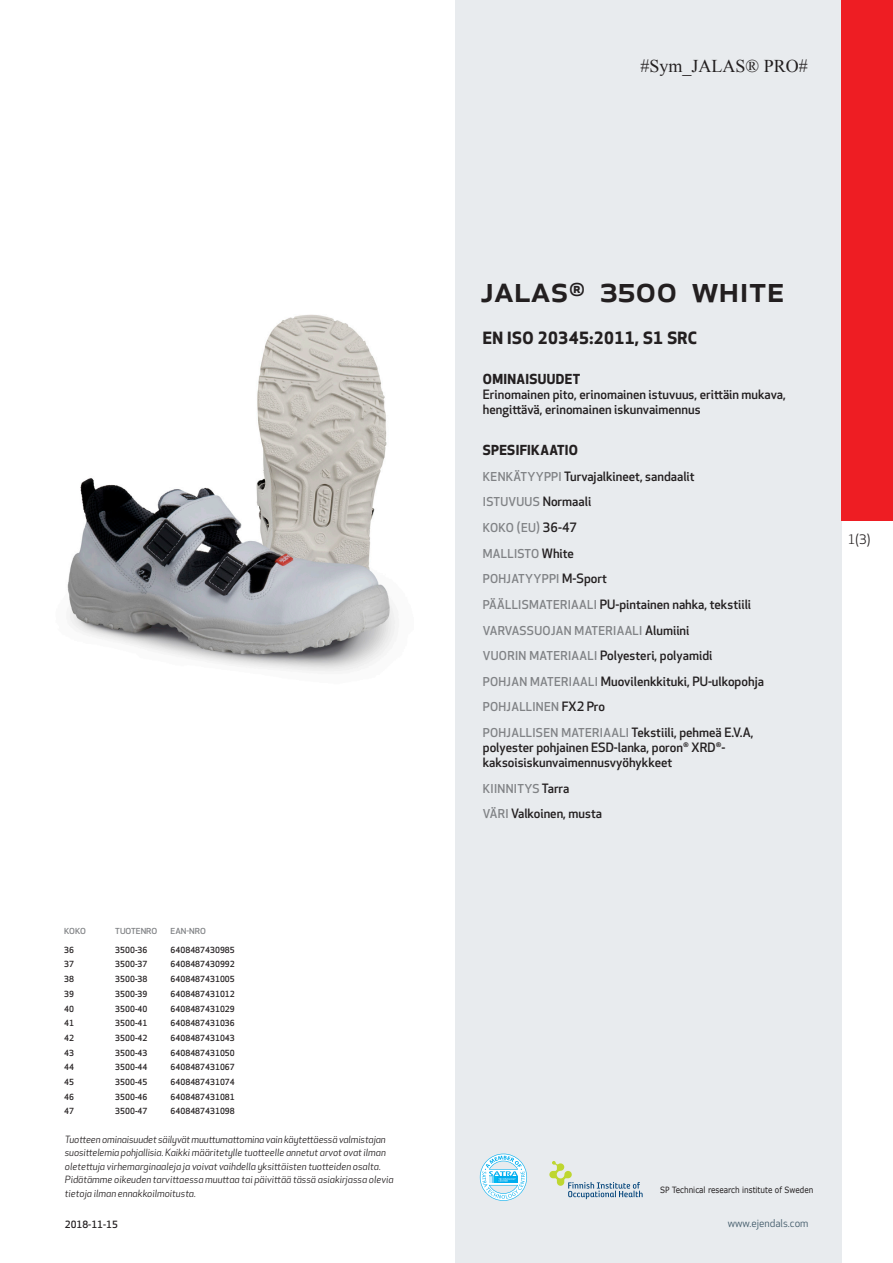
<style>
.page{position:relative;width:893px;height:1263px;background:#fff}
.page>*{position:absolute;margin:0;border:0;box-sizing:border-box;transform-origin:0 0}
.prodname{font:500 36px "Apex New";color:#231f20}
.t1{font:18px "Times New Roman";color:#231f20}
.Funktion_body{font:700 16.5px "Apex New";letter-spacing:.025em;color:#231f20}
.Funktion_body-2{font:700 13.5px "Apex New";letter-spacing:.025em;color:#231f20}
.t2{font:12.75px "Apex New";color:#231f20}
.Funktion_body-3{font:500 12.6px/15px "Apex New";color:#231f20}
.Funktion_body-4{font:500 12px "Apex New";letter-spacing:.025em;color:#808285}
.t3{font:10.5px "Apex New";color:#405968}
.t4{font:italic 9.75px/13.5px "Apex New";color:#231f20}
.Sidfot_datum{font:500 9.75px "Apex New";color:#231f20}
.t5{font:8.55px "Verdana";color:#231f20;scale:.85 1}
.ArticleTable_body{font:500 8.25px "Apex New";color:#231f20}
.ArticeTable_header{font:500 8.1px "Apex New";color:#808285;scale:1.06 1}
.s1{font-size:12px;color:#808285}
.s2{font-size:12.6px;color:#231f20}
</style>
<div class="page">
<div style="left:455px;top:0;width:387px;height:1263px;background:#e8ebee"></div>
<svg style="left:549px;top:1161px;width:94px;height:38px"></svg>
<svg style="left:480px;top:1154px;width:47px;height:47px"></svg>
<div style="left:842px;top:0;width:51px;height:520px;background:#ee1d23"></div>
<img style="left:67px;top:315px;width:329px;height:357px">
<p class="ArticeTable_header" style="left:64px;top:925px;width:22px">KOKO</p>
<p class="ArticeTable_header" style="left:115px;top:925px;width:41px">TUOTENRO</p>
<p class="ArticeTable_header" style="left:171px;top:925px;width:35px">EAN-NRO</p>
<p class="ArticleTable_body" style="left:64px;top:944px;width:11px">36</p>
<p class="ArticleTable_body" style="left:115px;top:944px;width:34px">3500-36</p>
<p class="ArticleTable_body" style="left:171px;top:944px;width:66px">6408487430985</p>
<p class="ArticleTable_body" style="left:64px;top:959px;width:11px">37</p>
<p class="ArticleTable_body" style="left:115px;top:959px;width:34px">3500-37</p>
<p class="ArticleTable_body" style="left:171px;top:959px;width:66px">6408487430992</p>
<p class="ArticleTable_body" style="left:64px;top:973px;width:11px">38</p>
<p class="ArticleTable_body" style="left:115px;top:973px;width:34px">3500-38</p>
<p class="ArticleTable_body" style="left:171px;top:973px;width:66px">6408487431005</p>
<p class="ArticleTable_body" style="left:64px;top:988px;width:11px">39</p>
<p class="ArticleTable_body" style="left:115px;top:988px;width:34px">3500-39</p>
<p class="ArticleTable_body" style="left:171px;top:988px;width:66px">6408487431012</p>
<p class="ArticleTable_body" style="left:64px;top:1003px;width:11px">40</p>
<p class="ArticleTable_body" style="left:115px;top:1003px;width:34px">3500-40</p>
<p class="ArticleTable_body" style="left:171px;top:1003px;width:66px">6408487431029</p>
<p class="ArticleTable_body" style="left:64px;top:1018px;width:11px">41</p>
<p class="ArticleTable_body" style="left:115px;top:1018px;width:34px">3500-41</p>
<p class="ArticleTable_body" style="left:171px;top:1018px;width:66px">6408487431036</p>
<p class="ArticleTable_body" style="left:64px;top:1032px;width:11px">42</p>
<p class="ArticleTable_body" style="left:115px;top:1032px;width:34px">3500-42</p>
<p class="ArticleTable_body" style="left:171px;top:1032px;width:66px">6408487431043</p>
<p class="ArticleTable_body" style="left:64px;top:1047px;width:11px">43</p>
<p class="ArticleTable_body" style="left:115px;top:1047px;width:34px">3500-43</p>
<p class="ArticleTable_body" style="left:171px;top:1047px;width:66px">6408487431050</p>
<p class="ArticleTable_body" style="left:64px;top:1062px;width:11px">44</p>
<p class="ArticleTable_body" style="left:115px;top:1062px;width:34px">3500-44</p>
<p class="ArticleTable_body" style="left:171px;top:1062px;width:66px">6408487431067</p>
<p class="ArticleTable_body" style="left:64px;top:1076px;width:11px">45</p>
<p class="ArticleTable_body" style="left:115px;top:1076px;width:34px">3500-45</p>
<p class="ArticleTable_body" style="left:171px;top:1076px;width:66px">6408487431074</p>
<p class="ArticleTable_body" style="left:64px;top:1091px;width:11px">46</p>
<p class="ArticleTable_body" style="left:115px;top:1091px;width:34px">3500-46</p>
<p class="ArticleTable_body" style="left:171px;top:1091px;width:66px">6408487431081</p>
<p class="ArticleTable_body" style="left:64px;top:1106px;width:11px">47</p>
<p class="ArticleTable_body" style="left:115px;top:1106px;width:34px">3500-47</p>
<p class="ArticleTable_body" style="left:171px;top:1106px;width:66px">6408487431098</p>
<p class="t4" style="left:65px;top:1132px;width:330px">Tuotteen ominaisuudet säilyvät muuttumattomina vain käytettäessä valmistajan suosittelemia pohjallisia. Kaikki määritetylle tuotteelle annetut arvot ovat ilman oletettuja virhemarginaaleja ja voivat vaihdella yksittäisten tuotteiden osalta.<br>Pidätämme oikeuden tarvittaessa muuttaa tai päivittää tässä asiakirjassa olevia tietoja ilman ennakkoilmoitusta.</p>
<p class="Sidfot_datum" style="left:65px;top:1218px;width:54px">2018-11-15</p>
<p class="t1" style="left:640px;top:54px;width:169px">#Sym_JALAS® PRO#</p>
<p class="prodname" style="left:480px;top:265px;width:306px">JALAS<sup>®</sup> 3500 White</p>
<p class="Funktion_body" style="left:483px;top:326px;width:216px">EN ISO 20345:2011, S1 SRC</p>
<p class="Funktion_body-2" style="left:483px;top:370px;width:99px">OMINAISUUDET</p>
<p class="Funktion_body-3" style="left:483px;top:387px;width:304px">Erinomainen pito, erinomainen istuvuus, erittäin mukava, hengittävä, erinomainen iskunvaimennus</p>
<p class="Funktion_body-2" style="left:483px;top:440px;width:97px">SPESIFIKAATIO</p>
<p class="Funktion_body-3" style="left:483px;top:468px;width:213px"><span class="s1">KENKÄTYYPPI</span> Turvajalkineet, sandaalit</p>
<p class="Funktion_body-4" style="left:483px;top:494px;width:110px">ISTUVUUS <span class="s2">Normaali</span></p>
<p class="Funktion_body-4" style="left:483px;top:520px;width:96px">KOKO (EU) <span class="s2">36-47</span></p>
<p class="Funktion_body-4" style="left:483px;top:545px;width:93px">MALLISTO <span class="s2">White</span></p>
<p class="Funktion_body-4" style="left:483px;top:571px;width:126px">POHJATYYPPI <span class="s2">M-Sport</span></p>
<p class="Funktion_body-3" style="left:483px;top:597px;width:270px"><span class="s1">PÄÄLLISMATERIAALI</span> PU-pintainen nahka, tekstiili</p>
<p class="Funktion_body-4" style="left:483px;top:622px;width:208px">VARVASSUOJAN MATERIAALI <span class="s2">Alumiini</span></p>
<p class="Funktion_body-3" style="left:483px;top:648px;width:231px"><span class="s1">VUORIN MATERIAALI</span> Polyesteri, polyamidi</p>
<p class="Funktion_body-3" style="left:483px;top:673px;width:283px"><span class="s1">POHJAN MATERIAALI</span> Muovilenkkituki, PU-ulkopohja</p>
<p class="Funktion_body-4" style="left:483px;top:699px;width:124px">POHJALLINEN <span class="s2">FX2 Pro</span></p>
<p class="Funktion_body-3" style="left:483px;top:725px;width:272px"><span class="s1">POHJALLISEN MATERIAALI</span> Tekstiili, pehmeä E.V.A, polyester pohjainen ESD-lanka, poron<sup>®</sup> XRD<sup>®</sup>- kaksoisiskunvaimennusvyöhykkeet</p>
<p class="Funktion_body-4" style="left:483px;top:780px;width:88px">KIINNITYS <span class="s2">Tarra</span></p>
<p class="Funktion_body-3" style="left:483px;top:806px;width:121px"><span class="s1">VÄRI</span> Valkoinen, musta</p>
<p class="t2" style="left:848px;top:531px;width:24px">1(3)</p>
<p class="t5" style="left:660px;top:1184px;width:182px">SP Technical research institute of Sweden</p>
<p class="t3" style="left:728px;top:1217px;width:82px">www.ejendals.com</p>
</div>
